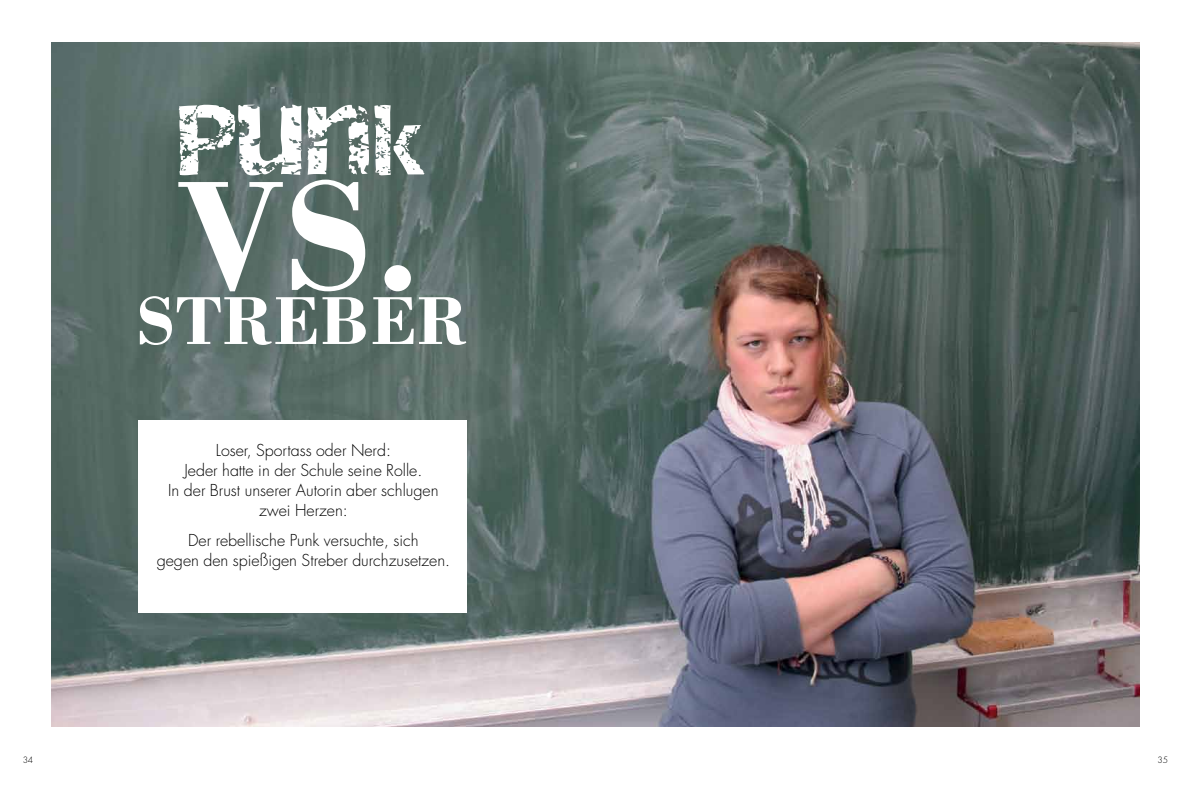
<style>
.page{position:relative;width:1191px;height:794px;background:#fff}
.page>*{position:absolute;margin:0;border:0;box-sizing:border-box;transform-origin:0 0}
.t1{font:700 160px "Bodoni";color:#fff}
.t2{font:700 70px "Bodoni";color:#fff}
.t3{font:70px "Destroy";color:#fff}
.t4{font:300 16px/20px "Futura";color:#000;text-align:center}
.t5{font:300 8.5px "Futura";color:#000}
</style>
<div class="page">
<img style="left:51px;top:43px;width:1089px;height:683px">
<div style="left:137px;top:420px;width:329px;height:192px;background:#fff"></div>
<h2 class="t3" style="left:179px;top:96px;width:247px">Punk</h2>
<h1 class="t1" style="left:177px;top:136px;width:250px">VS.</h1>
<h2 class="t2" style="left:136px;top:277px;width:332px">STREBER</h2>
<p class="t4" style="left:168px;top:440px;width:272px">Loser, Sportass oder N erd:<br>Jeder hatte in der Schule seine Rolle.<br>I n der Brust unserer Autorin aber schlugen zwei Herzen:</p>
<p class="t4" style="left:157px;top:530px;width:295px">Der rebellische Punk versuchte, sich<br>gegen den spießigen Streber durchzusetzen.</p>
<p class="t5" style="left:23px;top:754px;width:12px">34</p>
<p class="t5" style="left:1157px;top:754px;width:12px">35</p>
</div>
